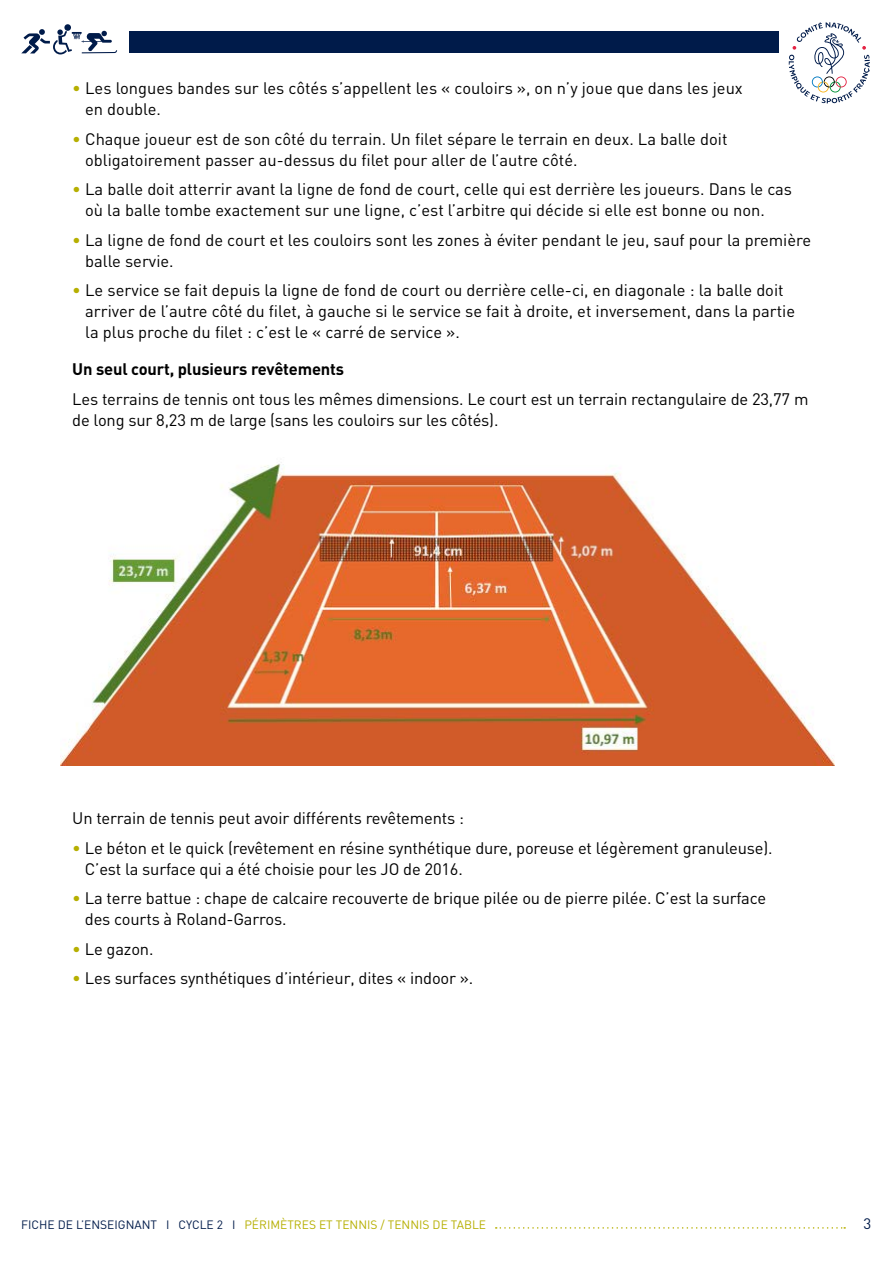
<style>
.page{position:relative;width:893px;height:1263px;background:#fff}
.page>*{position:absolute;margin:0;border:0;box-sizing:border-box;transform-origin:0 0}
.t1{font:16.5px/21px "DIN";letter-spacing:-.01em;color:#000}
.t2{font:700 16.5px "DIN";letter-spacing:-.01em;color:#000}
.t3{font:15px "DIN";color:#001b4a}
.t4{font:12px "DIN";color:#b6af00}
.s1{color:#b6af00}
.s2{color:#001b4a}
</style>
<div class="page">
<div style="left:64px;top:24px;width:7px;height:7px;background:#001b4a;border-radius:50%"></div>
<svg style="left:21px;top:29px;width:96px;height:26px"></svg>
<div style="left:129px;top:31px;width:649px;height:22px;background:#001b4a"></div>
<svg style="left:789px;top:22px;width:81px;height:81px"></svg>
<img style="left:60px;top:462px;width:774px;height:303px">
<svg style="left:496px;top:1227px;width:349px;height:2px"></svg>
<p class="t1" style="left:85px;top:77px;width:659px;text-indent:-13px"><span class="s1">•</span> Les longues bandes sur les côtés s’appellent les « couloirs », on n’y joue que dans les jeux en double.</p>
<p class="t1" style="left:85px;top:128px;width:644px;text-indent:-13px"><span class="s1">•</span> Chaque joueur est de son côté du terrain. Un filet sépare le terrain en deux. La balle doit obligatoirement passer au-dessus du filet pour aller de l’autre côté.</p>
<p class="t1" style="left:85px;top:178px;width:708px;text-indent:-13px"><span class="s1">•</span> La balle doit atterrir avant la ligne de fond de court, celle qui est derrière les joueurs. Dans le cas où la balle tombe exactement sur une ligne, c’est l’arbitre qui décide si elle est bonne ou non.</p>
<p class="t1" style="left:85px;top:229px;width:728px;text-indent:-13px"><span class="s1">•</span> La ligne de fond de court et les couloirs sont les zones à éviter pendant le jeu, sauf pour la première balle servie.</p>
<p class="t1" style="left:85px;top:279px;width:711px;text-indent:-13px"><span class="s1">•</span> Le service se fait depuis la ligne de fond de court ou derrière celle-ci, en diagonale : la balle doit arriver de l’autre côté du filet, à gauche si le service se fait à droite, et inversement, dans la partie la plus proche du filet : c’est le « carré de service ».</p>
<p class="t2" style="left:72px;top:358px;width:273px">Un seul court, plusieurs revêtements</p>
<p class="t1" style="left:72px;top:388px;width:738px">Les terrains de tennis ont tous les mêmes dimensions. Le court est un terrain rectangulaire de 23,77 m de long sur 8,23 m de large (sans les couloirs sur les côtés).</p>
<p class="t1" style="left:72px;top:807px;width:393px">Un terrain de tennis peut avoir différents revêtements :</p>
<p class="t1" style="left:85px;top:837px;width:689px;text-indent:-13px"><span class="s1">•</span> Le béton et le quick (revêtement en résine synthétique dure, poreuse et légèrement granuleuse).<br>C’est la surface qui a été choisie pour les JO de 2016.</p>
<p class="t1" style="left:85px;top:887px;width:683px;text-indent:-13px"><span class="s1">•</span> La terre battue : chape de calcaire recouverte de brique pilée ou de pierre pilée. C’est la surface des courts à Roland-Garros.</p>
<p class="t1" style="left:72px;top:938px;width:83px"><span class="s1">•</span> Le gazon.</p>
<p class="t1" style="left:72px;top:967px;width:403px"><span class="s1">•</span> Les surfaces synthétiques d’intérieur, dites « indoor ».</p>
<p class="t4" style="left:21px;top:1217px;width:466px"><span class="s2">FICHE DE L’ENSEIGNANT I CYCLE 2 I</span> PÉRIMÈTRES ET TENNIS / TENNIS DE TABLE</p>
<p class="t3" style="left:863px;top:1214px;width:9px">3</p>
</div>
